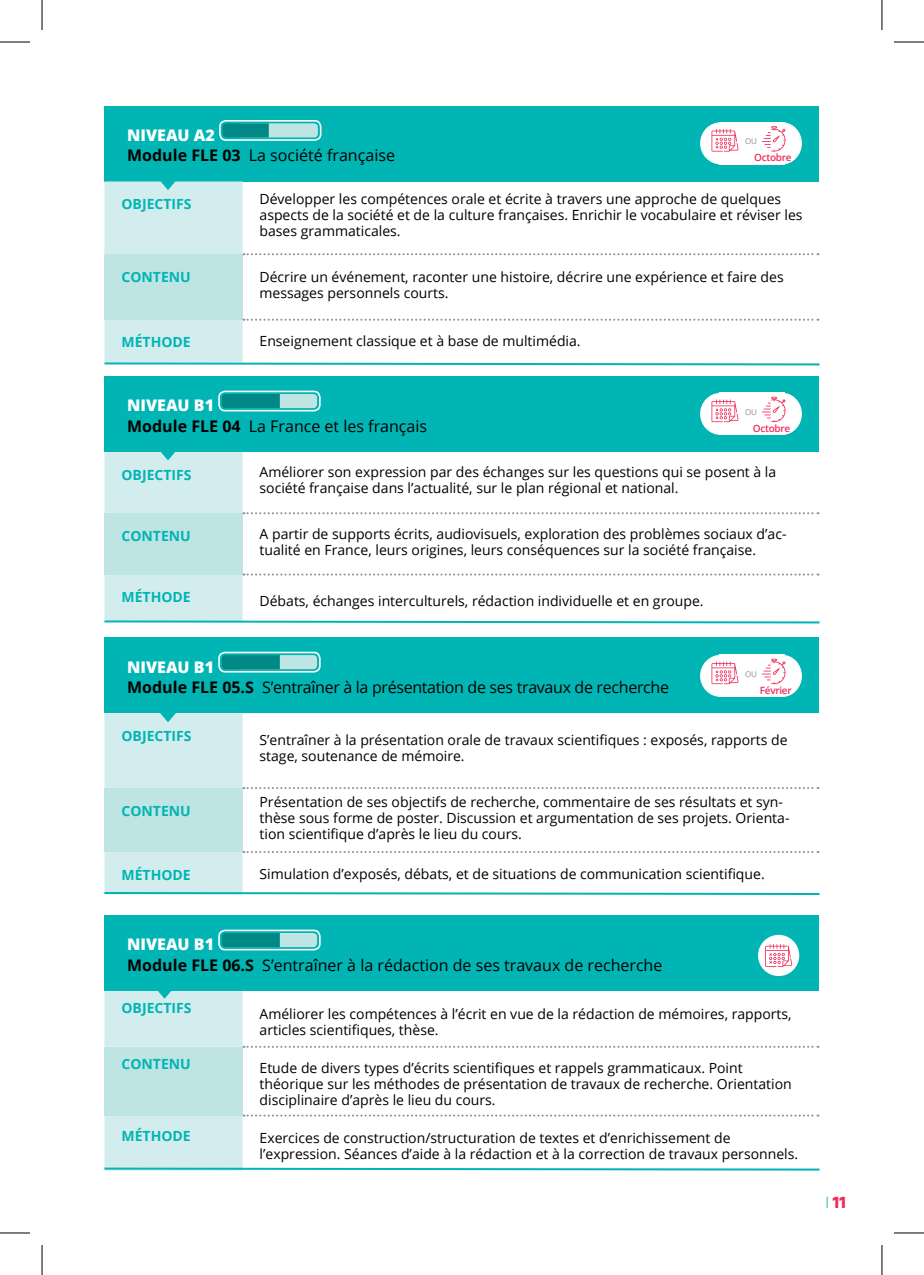
<style>
.page{position:relative;width:924px;height:1275px;background:#fff}
.page>*{position:absolute;margin:0;border:0;box-sizing:border-box;transform-origin:0 0}
.t1{font:16px/20.6px "Open Sans";color:#010101}
.t2{font:16px/20.6px "Open Sans";letter-spacing:-.02em;color:#010101}
.t3{font:900 16px "Qanelas Soft";color:#ee2b5b}
.t4{font:14px/16px "Open Sans";color:#010101}
.t5{font:700 14px "Open Sans";color:#00b5b3}
.t6{font:600 10px "Open Sans";letter-spacing:-.03em;color:#ee2b5b}
.t7{font:8px "Open Sans";color:#8e9091}
.s1{font-weight:800;color:#fff}
.s2{font-weight:700}
.s3{font-weight:300;color:#00b5b3}
</style>
<div class="page">
<div style="left:104px;top:106px;width:714px;height:75px;background:#00b5b3"></div>
<div style="left:219px;top:120px;width:102px;height:21px;border:2px solid #fff;border-radius:6px"></div>
<svg style="left:222px;top:123px;width:96px;height:14px"></svg>
<div style="left:104px;top:376px;width:714px;height:76px;background:#00b5b3"></div>
<div style="left:218px;top:391px;width:102px;height:20px;border:2px solid #fff;border-radius:6px"></div>
<svg style="left:222px;top:394px;width:95px;height:14px"></svg>
<div style="left:104px;top:637px;width:714px;height:76px;background:#00b5b3"></div>
<div style="left:218px;top:651px;width:102px;height:21px;border:2px solid #fff;border-radius:6px"></div>
<svg style="left:222px;top:655px;width:95px;height:14px"></svg>
<svg style="left:104px;top:712px;width:716px;height:183px"></svg>
<svg style="left:104px;top:451px;width:716px;height:173px"></svg>
<svg style="left:104px;top:180px;width:716px;height:186px"></svg>
<div style="left:718px;top:122px;width:66px;height:42px;background:#fff"></div>
<div style="left:762px;top:122px;width:39px;height:42px;background:#fff;border-radius:50%"></div>
<svg style="left:762px;top:126px;width:23px;height:26px"></svg>
<div style="left:699px;top:122px;width:42px;height:42px;background:#fff;border-radius:50%"></div>
<svg style="left:711px;top:129px;width:27px;height:23px"></svg>
<div style="left:718px;top:393px;width:66px;height:42px;background:#fff"></div>
<div style="left:762px;top:393px;width:39px;height:42px;background:#fff;border-radius:50%"></div>
<svg style="left:762px;top:397px;width:23px;height:25px"></svg>
<div style="left:699px;top:393px;width:42px;height:42px;background:#fff;border-radius:50%"></div>
<svg style="left:711px;top:399px;width:27px;height:23px"></svg>
<div style="left:718px;top:655px;width:66px;height:42px;background:#fff"></div>
<div style="left:762px;top:655px;width:39px;height:42px;background:#fff;border-radius:50%"></div>
<svg style="left:762px;top:659px;width:23px;height:25px"></svg>
<div style="left:699px;top:655px;width:42px;height:42px;background:#fff;border-radius:50%"></div>
<svg style="left:711px;top:661px;width:27px;height:23px"></svg>
<div style="left:104px;top:915px;width:714px;height:76px;background:#00b5b3"></div>
<div style="left:218px;top:929px;width:102px;height:21px;border:2px solid #fff;border-radius:6px"></div>
<svg style="left:222px;top:933px;width:95px;height:14px"></svg>
<div style="left:757px;top:935px;width:41px;height:41px;background:#fff;border-radius:50%"></div>
<svg style="left:765px;top:944px;width:26px;height:22px"></svg>
<svg style="left:104px;top:989px;width:716px;height:182px"></svg>
<hr style="left:0;top:42px;width:30px;height:1px;background:#000">
<hr style="left:893px;top:42px;width:30px;height:1px;background:#000">
<hr style="left:0;top:1232px;width:30px;height:1px;background:#000">
<hr style="left:893px;top:1232px;width:30px;height:1px;background:#000">
<hr style="left:42px;top:0;width:1px;height:30px;background:#000">
<hr style="left:42px;top:1245px;width:1px;height:30px;background:#000">
<hr style="left:881px;top:0;width:1px;height:30px;background:#000">
<hr style="left:881px;top:1245px;width:1px;height:30px;background:#000">
<p class="t1" style="left:127px;top:124px;width:269px"><span class="s1">NIVEAU A2<br></span><span class="s2">Module FLE 03</span> La société française</p>
<p class="t5" style="left:121px;top:194px;width:72px">OBJECTIFS</p>
<p class="t4" style="left:259px;top:191px;width:544px">Développer les compétences orale et écrite à travers une approche de quelques aspects de la société et de la culture françaises. Enrichir le vocabulaire et réviser les bases grammaticales.</p>
<p class="t5" style="left:121px;top:267px;width:71px">CONTENU</p>
<p class="t4" style="left:259px;top:268px;width:525px">Décrire un événement, raconter une histoire, décrire une expérience et faire des messages personnels courts.</p>
<p class="t5" style="left:121px;top:332px;width:71px">MÉTHODE</p>
<p class="t4" style="left:259px;top:333px;width:322px">Enseignement classique et à base de multimédia.</p>
<p class="t7" style="left:744px;top:136px;width:13px">OU</p>
<p class="t6" style="left:753px;top:151px;width:39px">Octobre</p>
<p class="t1" style="left:127px;top:395px;width:301px"><span class="s1">NIVEAU B1<br></span><span class="s2">Module FLE 04</span> La France et les français</p>
<p class="t5" style="left:121px;top:465px;width:72px">OBJECTIFS</p>
<p class="t4" style="left:259px;top:464px;width:518px">Améliorer son expression par des échanges sur les questions qui se posent à la société française dans l’actualité, sur le plan régional et national.</p>
<p class="t5" style="left:121px;top:526px;width:71px">CONTENU</p>
<p class="t4" style="left:259px;top:525px;width:528px">A partir de supports écrits, audiovisuels, exploration des problèmes sociaux d’ac&shy;tualité en France, leurs origines, leurs conséquences sur la société française.</p>
<p class="t5" style="left:121px;top:587px;width:71px">MÉTHODE</p>
<p class="t4" style="left:259px;top:593px;width:445px">Débats, échanges interculturels, rédaction individuelle et en groupe.</p>
<p class="t7" style="left:744px;top:406px;width:13px">OU</p>
<p class="t6" style="left:752px;top:421px;width:39px">Octobre</p>
<p class="t2" style="left:127px;top:656px;width:543px"><span class="s1">NIVEAU B1<br></span><span class="s2">Module FLE 05.S</span> S’entraîner à la présentation de ses travaux de recherche</p>
<p class="t5" style="left:121px;top:726px;width:72px">OBJECTIFS</p>
<p class="t4" style="left:259px;top:731px;width:529px">S’entraîner à la présentation orale de travaux scientifiques : exposés, rapports de stage, soutenance de mémoire.</p>
<p class="t7" style="left:744px;top:668px;width:13px">OU</p>
<p class="t6" style="left:759px;top:683px;width:33px">Février</p>
<p class="t5" style="left:121px;top:801px;width:71px">CONTENU</p>
<p class="t4" style="left:259px;top:793px;width:531px">Présentation de ses objectifs de recherche, commentaire de ses résultats et syn&shy;thèse sous forme de poster. Discussion et argumentation de ses projets. Orienta&shy;tion scientifique d’après le lieu du cours.</p>
<p class="t5" style="left:121px;top:864px;width:71px">MÉTHODE</p>
<p class="t4" style="left:259px;top:865px;width:506px">Simulation d’exposés, débats, et de situations de communication scientifique.</p>
<p class="t1" style="left:127px;top:934px;width:536px"><span class="s1">NIVEAU B1<br></span><span class="s2">Module FLE 06.S</span> S’entraîner à la rédaction de ses travaux de recherche</p>
<p class="t5" style="left:121px;top:998px;width:72px">OBJECTIFS</p>
<p class="t4" style="left:259px;top:1005px;width:533px">Améliorer les compétences à l’écrit en vue de la rédaction de mémoires, rapports, articles scientifiques, thèse.</p>
<p class="t5" style="left:121px;top:1054px;width:71px">CONTENU</p>
<p class="t4" style="left:259px;top:1060px;width:533px">Etude de divers types d’écrits scientifiques et rappels grammaticaux. Point théorique sur les méthodes de présentation de travaux de recherche. Orientation disciplinaire d’après le lieu du cours.</p>
<p class="t5" style="left:121px;top:1126px;width:71px">MÉTHODE</p>
<p class="t4" style="left:259px;top:1129px;width:540px">Exercices de construction/structuration de textes et d’enrichissement de l’expression. Séances d’aide à la rédaction et à la correction de travaux personnels.</p>
<p class="t3" style="left:825px;top:1191px;width:22px"><span class="s3">I</span> 11</p>
</div>
